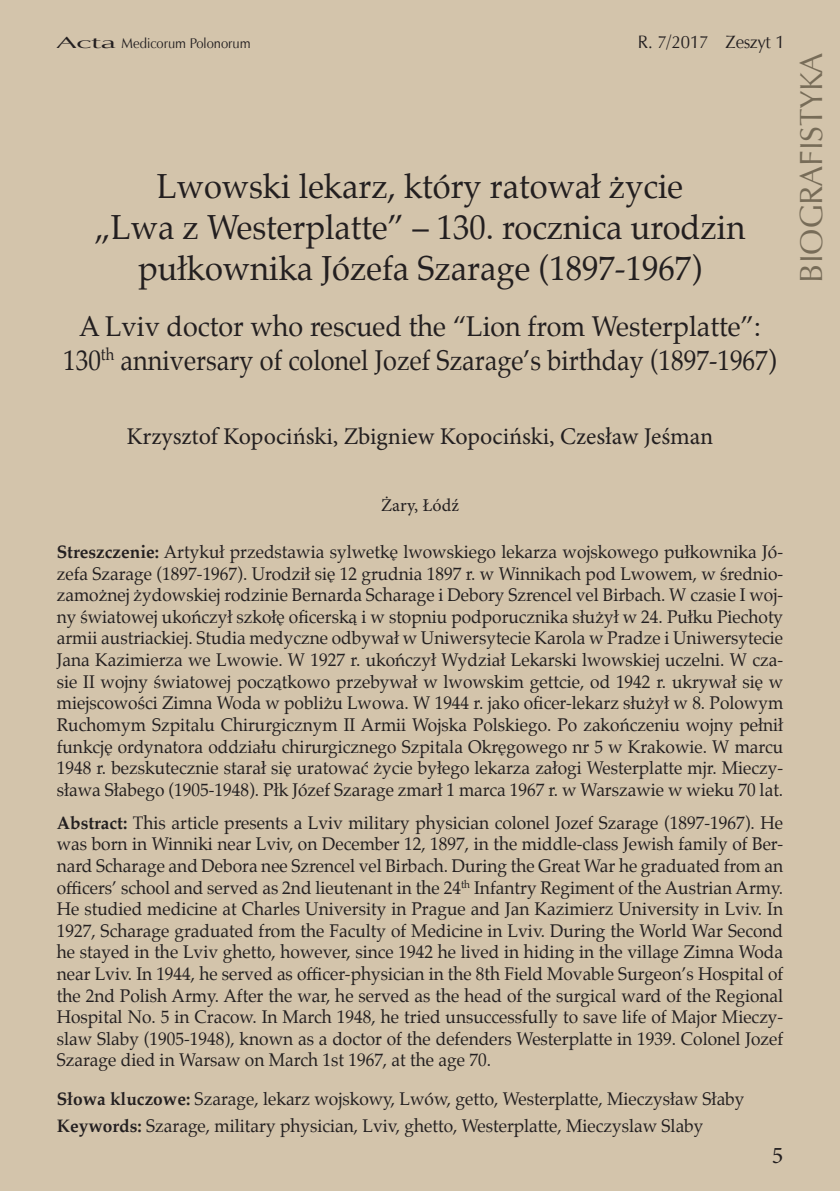
<style>
.page{position:relative;width:840px;height:1191px;background:#fff}
.page>*{position:absolute;margin:0;border:0;box-sizing:border-box;transform-origin:0 0}
.TYTUŁ_MATERIAŁU{font:34px "Palatino";color:#231f20;scale:.96 1}
.t1{font:32px "Zapf Humnst EU";color:#776c58}
.TYTUL-angielski{font:28px "Palatino";color:#231f20;scale:.9 1}
.TYTUL-angielski-2{font:28px "Palatino";color:#231f20;scale:.96 1}
.AUTOR{font:24px "Minion Pro";color:#231f20}
.streszczenie{font:18px/21.6px "Palatino";color:#231f20;text-align:justify;scale:.96 1}
.streszcz-angielski{font:18px/21.6px "Palatino";color:#231f20;text-align:justify;scale:.96 1}
.Slowa_kluczowe{font:18px "Palatino";color:#231f20;scale:.96 1}
.Keywords{font:18px "Palatino";color:#231f20;scale:.96 1}
.t2{font:18px "Zapf Humnst EU";color:#231f20;scale:.94 1}
.Afiliacja{font:18px "Minion Pro";letter-spacing:.01em;color:#231f20}
.t3{font:14px "Zapf Humnst EU";color:#231f20;scale:.94 1}
.s1{font-size:16px}
.s2{font-weight:700}
</style>
<div class="page">
<div style="left:0;top:0;width:839px;height:1191px;background:#d3c4ab"></div>
<p class="t3" style="left:57px;top:35px;width:208px"><span class="s1">Acta</span> Medicorum Polonorum</p>
<p class="t2" style="left:637px;top:31px;width:157px">R. 7/2017 Zeszyt 1</p>
<p class="TYTUŁ_MATERIAŁU" style="left:157px;top:158px;width:549px">Lwowski lekarz, który ratował życie</p>
<p class="TYTUŁ_MATERIAŁU" style="left:94px;top:199px;width:679px">„Lwa z Westerplatte” – 130. rocznica urodzin</p>
<p class="TYTUŁ_MATERIAŁU" style="left:138px;top:240px;width:588px">pułkownika Józefa Szarage (1897-1967)</p>
<p class="TYTUL-angielski-2" style="left:79px;top:303px;width:711px">A Lviv doctor who rescued the “Lion from Westerplatte”:</p>
<p class="TYTUL-angielski" style="left:63px;top:337px;width:794px">130<sup>th</sup> anniversary of colonel Jozef Szarage’s birthday (1897-1967)</p>
<p class="t1" style="left:791px;top:282px;width:231px;rotate:-90deg">BIOGRAFISTYKA</p>
<p class="AUTOR" style="left:127px;top:420px;width:588px">Krzysztof Kopociński, Zbigniew Kopociński, Czesław Jeśman</p>
<p class="Afiliacja" style="left:381px;top:493px;width:79px">Żary, Łódź</p>
<p class="streszczenie" style="left:57px;top:541px;width:757px"><span class="s2">Streszczenie:</span> Artykuł przedstawia sylwetkę lwowskiego lekarza wojskowego pułkownika Jó&shy;zefa Szarage (1897-1967). Urodził się 12 grudnia 1897 r. w Winnikach pod Lwowem, w średnio&shy;zamożnej żydowskiej rodzinie Bernarda Scharage i Debory Szrencel vel Birbach. W czasie I woj&shy;ny światowej ukończył szkołę oficerską i w stopniu podporucznika służył w 24. Pułku Piechoty armii austriackiej. Studia medyczne odbywał w Uniwersytecie Karola w Pradze i Uniwersytecie Jana Kazimierza we Lwowie. W 1927 r. ukończył Wydział Lekarski lwowskiej uczelni. W cza&shy;sie II wojny światowej początkowo przebywał w lwowskim gettcie, od 1942 r. ukrywał się w miejscowości Zimna Woda w pobliżu Lwowa. W 1944 r. jako oficer-lekarz służył w 8. Polowym Ruchomym Szpitalu Chirurgicznym II Armii Wojska Polskiego. Po zakończeniu wojny pełnił funkcję ordynatora oddziału chirurgicznego Szpitala Okręgowego nr 5 w Krakowie. W marcu 1948 r. bezskutecznie starał się uratować życie byłego lekarza załogi Westerplatte mjr. Mieczy&shy;sława Słabego (1905-1948). Płk Józef Szarage zmarł 1 marca 1967 r. w Warszawie w wieku 70 lat.</p>
<p class="streszcz-angielski" style="left:57px;top:811px;width:758px"><span class="s2">Abstract:</span> This article presents a Lviv military physician colonel Jozef Szarage (1897-1967). He was born in Winniki near Lviv, on December 12, 1897, in the middle-class Jewish family of Ber&shy;nard Scharage and Debora nee Szrencel vel Birbach. During the Great War he graduated from an officers’ school and served as 2nd lieutenant in the 24<sup>th</sup> Infantry Regiment of the Austrian Army.<br>He studied medicine at Charles University in Prague and Jan Kazimierz University in Lviv. In 1927, Scharage graduated from the Faculty of Medicine in Lviv. During the World War Second he stayed in the Lviv ghetto, however, since 1942 he lived in hiding in the village Zimna Woda near Lviv. In 1944, he served as officer-physician in the 8th Field Movable Surgeon’s Hospital of the 2nd Polish Army. After the war, he served as the head of the surgical ward of the Regional Hospital No. 5 in Cracow. In March 1948, he tried unsuccessfully to save life of Major Mieczy&shy;slaw Slaby (1905-1948), known as a doctor of the defenders Westerplatte in 1939. Colonel Jozef Szarage died in Warsaw on March 1st 1967, at the age 70.</p>
<p class="Slowa_kluczowe" style="left:57px;top:1083px;width:717px"><span class="s2">Słowa kluczowe:</span> Szarage, lekarz wojskowy, Lwów, getto, Westerplatte, Mieczysław Słaby</p>
<p class="Keywords" style="left:57px;top:1111px;width:674px"><span class="s2">Keywords:</span> Szarage, military physician, Lviv, ghetto, Westerplatte, Mieczyslaw Slaby</p>
<h3 class="AUTOR" style="left:771px;top:1139px;width:13px">5</h3>
</div>
